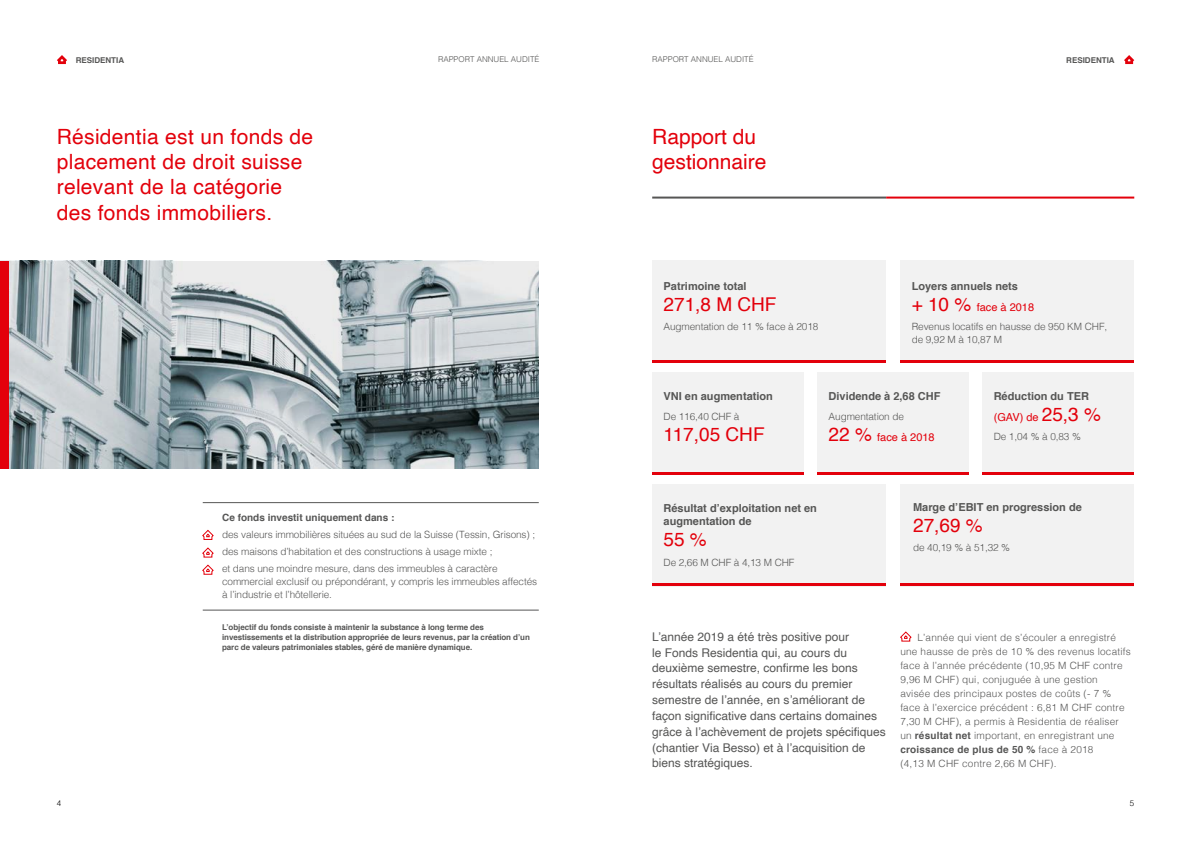
<style>
.page{position:relative;width:1191px;height:842px;background:#fff}
.page>*{position:absolute;margin:0;border:0;box-sizing:border-box;transform-origin:0 0}
.t1{font:21px/25.2px "Helvetica";letter-spacing:.015em;color:#e3000b}
.t2{font:19px "Helvetica";color:#e3000b}
.t3{font:12px/15.8px "Helvetica";color:#565655}
.t4{font:700 11px/21px "Helvetica";color:#565655}
.t5{font:11px "Helvetica";color:#e3000b}
.t6{font:300 10px/17.2px "Helvetica";letter-spacing:-.01em;color:#565655}
.t7{font:300 10px/14px "Helvetica";letter-spacing:.02em;color:#565655}
.t8{font:700 10px "Helvetica";color:#565655}
.t9{font:700 8px/10px "Helvetica";letter-spacing:-.01em;color:#565655}
.t10{font:300 8px "Helvetica";color:#565655}
.t11{font:300 8px "Helvetica";color:#000}
.s1{font-weight:400;font-size:19px;color:#e3000b}
.s2{font-weight:400;color:#e3000b}
.s3{font-size:19px}
.s4{font-weight:700}
</style>
<div class="page">
<svg style="left:1124px;top:55px;width:10px;height:9px"></svg>
<hr style="left:652px;top:197px;width:234px;height:2px;background:#565655">
<hr style="left:886px;top:197px;width:248px;height:2px;background:#e3000b">
<svg style="left:57px;top:55px;width:10px;height:9px"></svg>
<img style="left:9px;top:261px;width:530px;height:207px">
<div style="left:0;top:261px;width:9px;height:207px;background:#e3000b"></div>
<hr style="left:203px;top:502px;width:336px;height:1px;background:#565655">
<hr style="left:203px;top:610px;width:336px;height:1px;background:#565655">
<svg style="left:202px;top:530px;width:12px;height:10px"></svg>
<svg style="left:202px;top:547px;width:12px;height:11px"></svg>
<svg style="left:202px;top:564px;width:12px;height:11px"></svg>
<svg style="left:900px;top:631px;width:11px;height:11px"></svg>
<div style="left:652px;top:484px;width:234px;height:102px;background:#f2f2f2"></div>
<div style="left:900px;top:484px;width:234px;height:102px;background:#f2f2f2"></div>
<hr style="left:652px;top:583px;width:234px;height:3px;background:#e3000b">
<hr style="left:900px;top:583px;width:234px;height:3px;background:#e3000b">
<div style="left:652px;top:261px;width:234px;height:102px;background:#f2f2f2"></div>
<div style="left:900px;top:261px;width:234px;height:102px;background:#f2f2f2"></div>
<hr style="left:652px;top:360px;width:234px;height:3px;background:#e3000b">
<hr style="left:900px;top:360px;width:234px;height:3px;background:#e3000b">
<div style="left:652px;top:372px;width:152px;height:102px;background:#f2f2f2"></div>
<hr style="left:652px;top:472px;width:151px;height:2px;background:#e3000b">
<div style="left:817px;top:372px;width:152px;height:102px;background:#f2f2f2"></div>
<hr style="left:817px;top:472px;width:151px;height:2px;background:#e3000b">
<div style="left:982px;top:372px;width:152px;height:102px;background:#f2f2f2"></div>
<hr style="left:982px;top:472px;width:151px;height:2px;background:#e3000b">
<p class="t9" style="left:76px;top:55px;width:50px">RESIDENTIA</p>
<h1 class="t1" style="left:57px;top:125px;width:258px">Résidentia est un fonds de placement de droit suisse relevant de la catégorie des fonds immobiliers.</h1>
<p class="t10" style="left:438px;top:53px;width:103px">RAPPORT ANNUEL AUDITÉ</p>
<p class="t10" style="left:652px;top:53px;width:103px">RAPPORT ANNUEL AUDITÉ</p>
<h1 class="t1" style="left:652px;top:125px;width:116px">Rapport du gestionnaire</h1>
<p class="t9" style="left:1066px;top:55px;width:50px">RESIDENTIA</p>
<p class="t4" style="left:663px;top:275px;width:85px">Patrimoine total</p>
<h2 class="t2" style="left:663px;top:289px;width:114px">271,8 M CHF</h2>
<p class="t6" style="left:663px;top:317px;width:156px">Augmentation de 11 % face à 2018</p>
<p class="t4" style="left:911px;top:275px;width:124px">Loyers annuels nets<br><span class="s1">+ 10 %</span> <span class="s2">face à 2018</span></p>
<p class="t6" style="left:911px;top:319px;width:197px;line-height:13px">Revenus locatifs en hausse de 950 KM CHF, de 9,92 M à 10,87 M</p>
<p class="t4" style="left:663px;top:386px;width:111px">VNI en augmentation</p>
<p class="t6" style="left:663px;top:407px;width:77px">De 116,40 CHF à</p>
<h2 class="t2" style="left:663px;top:420px;width:103px">117,05 CHF</h2>
<p class="t4" style="left:828px;top:386px;width:113px">Dividende à 2,68 CHF</p>
<p class="t6" style="left:828px;top:407px;width:77px">Augmentation de</p>
<p class="t5" style="left:828px;top:429px;width:108px"><span class="s3">22 %</span> face à 2018</p>
<p class="t4" style="left:993px;top:386px;width:109px">Réduction du TER <span class="s2">(GAV) de</span> <span class="s1">25,3 %</span></p>
<p class="t6" style="left:993px;top:427px;width:89px">De 1,04 % à 0,83 %</p>
<p class="t8" style="left:222px;top:509px;width:174px">Ce fonds investit uniquement dans :</p>
<p class="t6" style="left:222px;top:525px;width:314px">des valeurs immobilières situées au sud de la Suisse (Tessin, Grisons) ; des maisons d’habitation et des constructions à usage mixte ;<br>et dans une moindre mesure, dans des immeubles à caractère</p>
<p class="t6" style="left:222px;top:575px;width:316px;line-height:13px">commercial exclusif ou prépondérant, y compris les immeubles affectés à l’industrie et l’hôtellerie.</p>
<p class="t9" style="left:222px;top:622px;width:309px">L’objectif du fonds consiste à maintenir la substance à long terme des investissements et la distribution appropriée de leurs revenus, par la création d’un parc de valeurs patrimoniales stables, géré de manière dynamique.</p>
<p class="t4" style="left:663px;top:502px;width:155px;line-height:13px">Résultat d’exploitation net en augmentation de</p>
<h2 class="t2" style="left:663px;top:525px;width:45px">55 %</h2>
<p class="t6" style="left:663px;top:553px;width:132px">De 2,66 M CHF à 4,13 M CHF</p>
<p class="t4" style="left:913px;top:497px;width:170px">Marge d’EBIT en progression de</p>
<h2 class="t2" style="left:913px;top:511px;width:71px">27,69 %</h2>
<p class="t6" style="left:913px;top:538px;width:99px">de 40,19 % à 51,32 %</p>
<p class="t3" style="left:652px;top:629px;width:235px">L’année 2019 a été très positive pour<br>le Fonds Residentia qui, au cours du deuxième semestre, confirme les bons résultats réalisés au cours du premier semestre de l’année, en s’améliorant de façon significative dans certains domaines grâce à l’achèvement de projets spécifiques (chantier Via Besso) et à l’acquisition de biens stratégiques.</p>
<p class="t7" style="left:900px;top:630px;width:232px;text-indent:17px">L’année qui vient de s’écouler a enregistré une hausse de près de 10 % des revenus locatifs face à l’année précédente (10,95 M CHF contre 9,96 M CHF) qui, conjuguée à une gestion<br>avisée des principaux postes de coûts (- 7 % face à l’exercice précédent : 6,81 M CHF contre 7,30 M CHF), a permis à Residentia de réaliser un <span class="s4">résultat net</span> important, en enregistrant une <span class="s4">croissance de plus de 50 %</span> face à 2018<br>(4,13 M CHF contre 2,66 M CHF).</p>
<p class="t11" style="left:57px;top:797px;width:6px">4</p>
<p class="t11" style="left:1129px;top:797px;width:6px">5</p>
</div>
